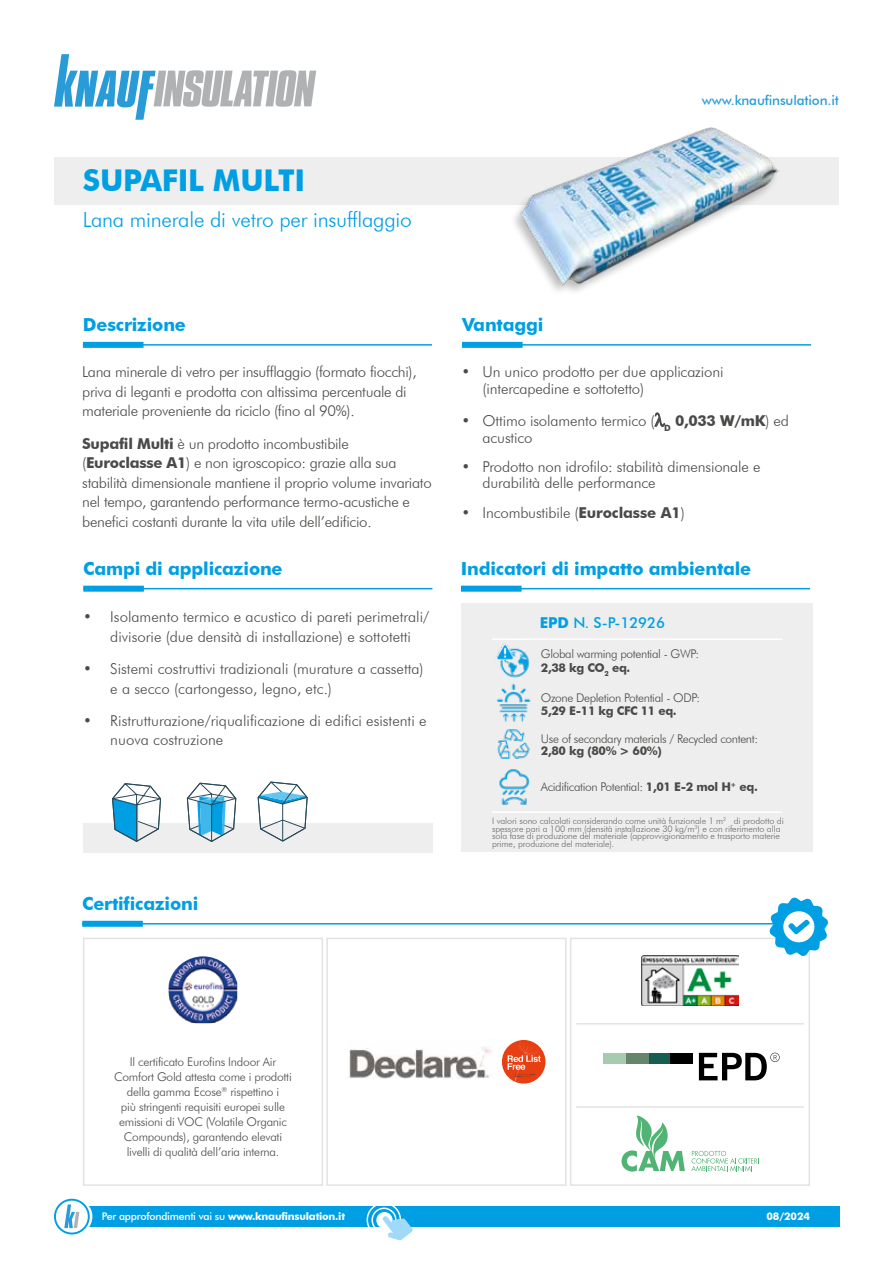
<style>
.page{position:relative;width:893px;height:1263px;background:#fff}
.page>*{position:absolute;margin:0;border:0;box-sizing:border-box;transform-origin:0 0}
.t1{font:700 30px "Futura BT";letter-spacing:-.01em;color:#009fe3}
.t2{font:300 21px "Futura BT";letter-spacing:-.01em;color:#009fe3}
.t3{font:700 18px "Futura BT";letter-spacing:-.01em;color:#009fe3}
.t4{font:300 15px/19.5px "Futura BT";letter-spacing:-.01em;color:#4a4a49}
.t5{font:500 15px "Futura BT";letter-spacing:-.01em;color:#009fe3}
.t6{font:500 13.5px "Futura BT";letter-spacing:-.01em;color:#299cd8}
.t7{font:300 12px/15px "Futura BT";letter-spacing:-.02em;color:#4a4a49}
.t8{font:700 12px "Futura BT";letter-spacing:-.03em;color:#4a4a49}
.t9{font:500 10.5px "Futura BT";letter-spacing:-.02em;color:#fff}
.t10{font:700 10.5px "Futura BT";letter-spacing:-.01em;color:#fff}
.t11{font:300 9px/7.5px "Futura BT";letter-spacing:-.01em;color:#6a6a69}
.s1{font-weight:700}
</style>
<div class="page">
<div style="left:54px;top:157px;width:785px;height:47px;background:#eee"></div>
<img style="left:495px;top:127px;width:303px;height:165px">
<div style="left:83px;top:938px;width:240px;height:248px;border:2px solid #e3e3e3"></div>
<svg style="left:54px;top:54px;width:262px;height:66px"></svg>
<hr style="left:82px;top:923px;width:728px;height:1px;background:#009fe3">
<div style="left:82px;top:921px;width:61px;height:6px;background:#009fe3"></div>
<div style="left:570px;top:938px;width:240px;height:248px;border:2px solid #e3e3e3"></div>
<svg style="left:769px;top:897px;width:59px;height:59px"></svg>
<div style="left:73px;top:1206px;width:767px;height:21px;background:#009fe3"></div>
<svg style="left:58px;top:1200px;width:33px;height:33px"></svg>
<div style="left:57px;top:1199px;width:35px;height:35px;border:2px solid #fff;border-radius:50%"></div>
<svg style="left:55px;top:1200px;width:34px;height:33px"></svg>
<div style="left:54px;top:1199px;width:36px;height:35px;border:2px solid #009fe3;border-radius:50%"></div>
<svg style="left:64px;top:1204px;width:15px;height:24px"></svg>
<hr style="left:83px;top:344px;width:349px;height:2px;background:#009fe3">
<div style="left:83px;top:342px;width:61px;height:6px;background:#009fe3"></div>
<hr style="left:462px;top:344px;width:349px;height:2px;background:#009fe3">
<div style="left:462px;top:342px;width:61px;height:6px;background:#009fe3"></div>
<div style="left:83px;top:823px;width:349px;height:29px;background:#eee"></div>
<hr style="left:83px;top:588px;width:349px;height:1px;background:#009fe3">
<div style="left:83px;top:586px;width:61px;height:6px;background:#009fe3"></div>
<svg style="left:112px;top:783px;width:49px;height:59px"></svg>
<svg style="left:186px;top:782px;width:51px;height:60px"></svg>
<hr style="left:461px;top:588px;width:349px;height:1px;background:#009fe3">
<div style="left:461px;top:586px;width:61px;height:6px;background:#009fe3"></div>
<div style="left:461px;top:604px;width:351px;height:248px;background:#eee"></div>
<img style="left:499px;top:769px;width:31px;height:36px">
<img style="left:496px;top:683px;width:35px;height:39px">
<img style="left:496px;top:643px;width:34px;height:35px">
<img style="left:497px;top:729px;width:33px;height:30px">
<hr style="left:492px;top:638px;width:290px;height:2px;background:#fff">
<hr style="left:492px;top:811px;width:290px;height:2px;background:#fff">
<hr style="left:576px;top:1023px;width:228px;height:1px;background:#e3e3e3">
<hr style="left:576px;top:1106px;width:228px;height:2px;background:#e3e3e3">
<img style="left:641px;top:955px;width:97px;height:51px">
<svg style="left:691px;top:1151px;width:68px;height:20px"></svg>
<svg style="left:621px;top:1115px;width:64px;height:56px"></svg>
<div style="left:648px;top:1053px;width:23px;height:11px;background:#175e52"></div>
<div style="left:626px;top:1053px;width:22px;height:11px;background:#66856b"></div>
<div style="left:603px;top:1053px;width:23px;height:11px;background:#a6ccb0"></div>
<div style="left:670px;top:1053px;width:23px;height:11px;background:#000"></div>
<svg style="left:699px;top:1053px;width:81px;height:27px"></svg>
<div style="left:326px;top:938px;width:241px;height:248px;border:2px solid #e3e3e3"></div>
<img style="left:169px;top:956px;width:68px;height:67px">
<img style="left:349px;top:1047px;width:143px;height:32px">
<div style="left:502px;top:1040px;width:43px;height:43px;background:#e73f11;border-radius:50%"></div>
<svg style="left:508px;top:1041px;width:33px;height:40px"></svg>
<svg style="left:257px;top:781px;width:51px;height:61px"></svg>
<div style="left:376px;top:1212px;width:17px;height:16px;background:#fff;border-radius:50%"></div>
<div style="left:371px;top:1207px;width:26px;height:26px;border:2px solid #fff;border-radius:50%"></div>
<div style="left:367px;top:1202px;width:34px;height:35px;border:2px solid #fff;border-radius:50%"></div>
<svg style="left:382px;top:1216px;width:31px;height:24px"></svg>
<h1 class="t1" style="left:83px;top:162px;width:224px">SUPAFIL MULTI</h1>
<h2 class="t2" style="left:83px;top:207px;width:330px">Lana minerale di vetro per insufflaggio</h2>
<p class="t6" style="left:702px;top:92px;width:139px">www.knaufinsulation.it</p>
<p class="t3" style="left:83px;top:314px;width:104px">Descrizione</p>
<p class="t3" style="left:462px;top:314px;width:83px">Vantaggi</p>
<p class="t4" style="left:82px;top:362px;width:336px">Lana minerale di vetro per insufflaggio (formato fiocchi), priva di leganti e prodotta con altissima percentuale di materiale proveniente da riciclo (fino al 90%).</p>
<p class="t4" style="left:82px;top:433px;width:351px"><span class="s1">Supafil Multi</span> è un prodotto incombustibile (<span class="s1">Euroclasse A1</span>) e non igroscopico: grazie alla sua stabilità dimensionale mantiene il proprio volume invariato nel tempo, garantendo performance termo-acustiche e benefici costanti durante la vita utile dell’edificio.</p>
<p class="t4" style="left:483px;top:364px;width:242px;line-height:16.5px;text-indent:-21px">• Un unico prodotto per due applicazioni (intercapedine e sottotetto)</p>
<p class="t4" style="left:483px;top:412px;width:308px;line-height:16.5px;text-indent:-21px">• Ottimo isolamento termico ( <sub>D</sub> <span class="s1">0,033 W/mK</span>) ed acustico</p>
<p class="t4" style="left:483px;top:458px;width:279px;line-height:16.5px;text-indent:-21px">• Prodotto non idrofilo: stabilità dimensionale e durabilità delle performance</p>
<p class="t4" style="left:461px;top:502px;width:225px">• Incombustibile (<span class="s1">Euroclasse A1</span>)</p>
<p class="t3" style="left:83px;top:558px;width:201px">Campi di applicazione</p>
<p class="t3" style="left:461px;top:558px;width:292px">Indicatori di impatto ambientale</p>
<p class="t4" style="left:83px;top:607px;width:347px;text-align:center">• Isolamento termico e acustico di pareti perimetrali/ divisorie (due densità di installazione) e sottotetti</p>
<p class="t4" style="left:110px;top:659px;width:315px;text-indent:-27px">• Sistemi costruttivi tradizionali (murature a cassetta) e a secco (cartongesso, legno, etc.)</p>
<p class="t4" style="left:110px;top:711px;width:318px;text-indent:-27px">• Ristrutturazione/riqualificazione di edifici esistenti e nuova costruzione</p>
<p class="t3" style="left:82px;top:893px;width:118px">Certificazioni</p>
<p class="t7" style="left:114px;top:1054px;width:179px;text-align:center">Il certificato Eurofins Indoor Air Comfort Gold attesta come i prodotti della gamma Ecose<sup>®</sup> rispettino i<br>più stringenti requisiti europei sulle emissioni di VOC (Volatile Organic Compounds), garantendo elevati livelli di qualità dell’aria interna.</p>
<p class="t9" style="left:102px;top:1210px;width:245px">Per approfondimenti vai su <span class="s1">www.knaufinsulation.it</span></p>
<p class="t5" style="left:540px;top:613px;width:127px"><span class="s1">EPD</span> N. S-P-12926</p>
<p class="t7" style="left:541px;top:647px;width:160px;line-height:13.5px">Global warming potential - GWP:<br><span class="s1">2,38 kg CO</span><sub>2</sub> <span class="s1">eq.</span></p>
<p class="t7" style="left:541px;top:690px;width:161px">Ozone Depletion Potential - ODP:</p>
<p class="t8" style="left:541px;top:704px;width:137px">5,29 E-11 kg CFC 11 eq.</p>
<p class="t7" style="left:541px;top:731px;width:219px">Use of secondary materials / Recycled content:</p>
<p class="t8" style="left:541px;top:743px;width:122px">2,80 kg (80% &gt; 60%)</p>
<p class="t7" style="left:541px;top:779px;width:219px">Acidification Potential: <span class="s1">1,01 E-2 mol H</span><sup>+</sup> <span class="s1">eq.</span></p>
<p class="t11" style="left:492px;top:817px;width:293px">I valori sono calcolati considerando come unità funzionale 1 m<sup>2</sup> di prodotto di spessore pari a 100 mm (densità installazione 30 kg/m<sup>3</sup>) e con riferimento alla sola fase di produzione del materiale (approvvigionamento e trasporto materie prime, produzione del materiale).</p>
<p class="t10" style="left:766px;top:1210px;width:45px">08/2024</p>
</div>
